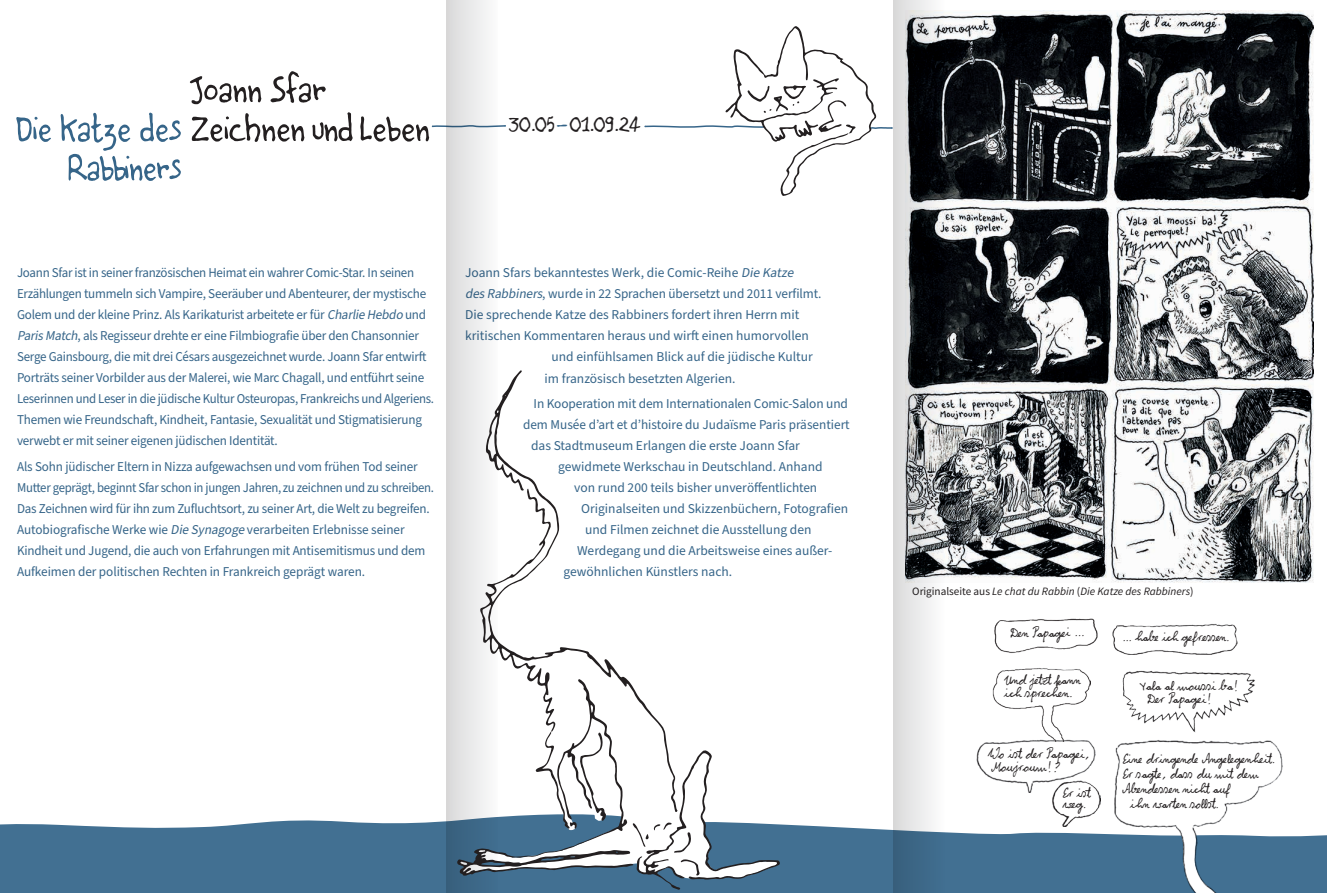
<style>
.page{position:relative;width:1327px;height:893px;background:#fff}
.page>*{position:absolute;margin:0;border:0;box-sizing:border-box;transform-origin:0 0}
.t1{font:27px "Sfaravant";letter-spacing:-.01em;color:#231f20}
.t2{font:13.5px/21px "Source Sans Pro";letter-spacing:-.015em;color:#366589}
.t3{font:13.5px/21px "Source Sans Pro";letter-spacing:-.015em;color:#366589;scale:.96 1}
.t4{font:13.5px/13.5px "Mayas Katzenschrift";color:#231f20}
.t5{font:italic 11.25px "Source Sans Variable";color:#231f20}
.s1{color:#366589}
.s2{font-style:italic}
.s3{font-style:normal}
</style>
<div class="page">
<img style="left:994px;top:618px;width:104px;height:35px">
<img style="left:1122px;top:670px;width:133px;height:62px">
<svg style="left:0;top:820px;width:1111px;height:73px;background:#527c9b"></svg>
<img style="left:944px;top:11px;width:369px;height:571px">
<svg style="left:190px;top:71px;width:136px;height:33px"></svg>
<svg style="left:16px;top:113px;width:165px;height:68px"></svg>
<img style="left:1112px;top:624px;width:125px;height:31px">
<img style="left:976px;top:742px;width:119px;height:50px">
<img style="left:1053px;top:780px;width:47px;height:46px">
<div style="left:1284px;top:835px;width:43px;height:58px;background:#427092"></div>
<svg style="left:893px;top:0;width:51px;height:893px;background:#92969a"></svg>
<div style="left:446px;top:0;width:51px;height:893px;background:linear-gradient(to right,#cfd1d4,#fefdfd)"></div>
<img style="left:1111px;top:740px;width:173px;height:153px">
<svg style="left:480px;top:370px;width:147px;height:309px"></svg>
<svg style="left:457px;top:679px;width:355px;height:211px"></svg>
<svg style="left:192px;top:112px;width:314px;height:30px"></svg>
<svg style="left:644px;top:26px;width:249px;height:170px"></svg>
<img style="left:992px;top:668px;width:98px;height:74px">
<h1 class="t1" style="left:509px;top:109px;width:133px">30.05<span class="s1">–</span>01.09.24</h1>
<p class="t3" style="left:17px;top:263px;width:436px">Joann Sfar ist in seiner französischen Heimat ein wahrer Comic-Star. In seinen Erzählungen tummeln sich Vampire, Seeräuber und Abenteurer, der mystische Golem und der kleine Prinz. Als Karikaturist arbeitete er für <span class="s2">CharlieHebdo</span> und <span class="s2">ParisMatch</span>, als Regisseur drehte er eine Filmbiografie über den Chansonnier Serge Gainsbourg, die mit drei Césars ausgezeichnet wurde. Joann Sfar entwirft Porträts seiner Vorbilder aus der Malerei, wie Marc Chagall, und entführt seine Leserinnen und Leser in die jüdische Kultur Osteuropas, Frankreichs und Algeriens.<br>Themen wie Freundschaft, Kindheit, Fantasie, Sexualität und Stigmatisierung verwebt er mit seiner eigenen jüdischen Identität.</p>
<p class="t2" style="left:17px;top:456px;width:418px">Als Sohn jüdischer Eltern in Nizza aufgewachsen und vom frühen Tod seiner Mutter geprägt, beginnt Sfar schon in jungen Jahren, zu zeichnen und zu schreiben.<br>Das Zeichnen wird für ihn zum Zufluchtsort, zu seiner Art, die Welt zu begreifen.<br>Autobiografische Werke wie <span class="s2">Die Synagoge</span> verarbeiten Erlebnisse seiner Kindheit und Jugend, die auch von Erfahrungen mit Antisemitismus und dem Aufkeimen der politischen Rechten in Frankreich geprägt waren.</p>
<p class="t2" style="left:465px;top:263px;width:333px">Joann Sfars bekanntestes Werk, die Comic-Reihe <span class="s2">Die Katze</span></p>
<p class="t2" style="left:465px;top:284px;width:358px"><span class="s2">desRabbiners</span>, wurde in 22 Sprachen übersetzt und 2011 verfilmt.</p>
<p class="t2" style="left:465px;top:305px;width:336px">Die sprechende Katze des Rabbiners fordert ihren Herrn mit</p>
<p class="t2" style="left:465px;top:326px;width:345px">kritischen Kommentaren heraus und wirft einen humorvollen</p>
<p class="t2" style="left:551px;top:347px;width:263px">und einfühlsamen Blick auf die jüdische Kultur</p>
<p class="t2" style="left:544px;top:368px;width:192px">im französisch besetzten Algerien.</p>
<p class="t2" style="left:533px;top:393px;width:316px">In Kooperation mit dem Internationalen Comic-Salon und</p>
<p class="t2" style="left:523px;top:414px;width:328px">dem Musée d’art et d’histoire du Judaïsme Paris präsentiert</p>
<p class="t2" style="left:531px;top:435px;width:270px">das Stadtmuseum Erlangen die erste Joann Sfar</p>
<p class="t2" style="left:558px;top:456px;width:266px">gewidmete Werkschau in Deutschland. Anhand</p>
<p class="t2" style="left:574px;top:477px;width:244px">von rund 200 teils bisher unveröffentlichten</p>
<p class="t2" style="left:581px;top:498px;width:269px">Originalseiten und Skizzenbüchern, Fotografien</p>
<p class="t2" style="left:585px;top:519px;width:228px">und Filmen zeichnet die Ausstellung den</p>
<p class="t2" style="left:577px;top:540px;width:257px">Werdegang und die Arbeitsweise eines außer-</p>
<p class="t2" style="left:563px;top:561px;width:170px">gewöhnlichen Künstlers nach.</p>
<p class="t5" style="left:912px;top:585px;width:283px"><span class="s3">Originalseite aus</span> Le chat du Rabbin <span class="s3">(</span>Die Katze des Rabbiners<span class="s3">)</span></p>
<p class="t4" style="left:1010px;top:627px;width:76px">Den Papagei ...</p>
<p class="t4" style="left:1004px;top:675px;width:78px">Und jetzt kann ich sprechen.</p>
<p class="t4" style="left:988px;top:748px;width:103px">Wo ist der Papagei,<br>Moujroum!?</p>
<p class="t4" style="left:1063px;top:789px;width:29px;line-height:11.2px">Er ist weg.</p>
<p class="t4" style="left:1122px;top:632px;width:108px">... habe ich gefressen.</p>
<p class="t4" style="left:1147px;top:681px;width:92px;text-indent:-8px">Yala al moussi ba!<br>Der Papagei!</p>
<p class="t4" style="left:1123px;top:754px;width:154px">Eine dringende Angelegenheit.</p>
<p class="t4" style="left:1123px;top:769px;width:137px">Er sagte, dass du mit dem</p>
<p class="t4" style="left:1123px;top:784px;width:110px">Abendessen nicht auf</p>
<p class="t4" style="left:1130px;top:799px;width:90px">ihn warten sollst.</p>
</div>
